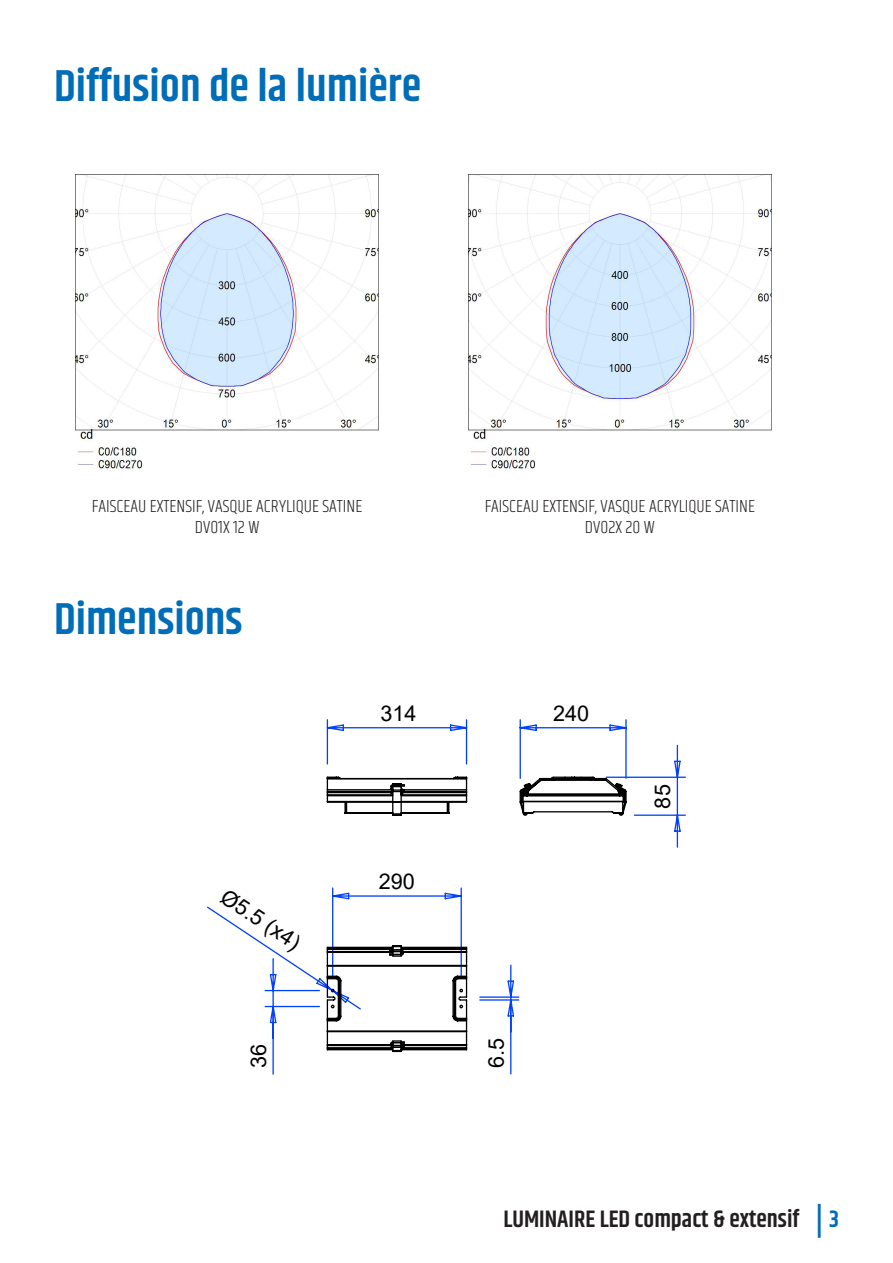
<style>
.page{position:relative;width:893px;height:1263px;background:#fff}
.page>*{position:absolute;margin:0;border:0;box-sizing:border-box;transform-origin:0 0}
.t1{font:600 45px "Khand";color:#006db8}
.t2{font:600 24px "Khand";color:#231f20}
.t3{font:21.6px "Arial";color:#000}
.t4{font:300 18px "Khand";color:#231f20}
.s1{font-size:33px;color:#006db8}
.s2{color:#006db8}
</style>
<div class="page">
<img style="left:76px;top:174px;width:303px;height:297px">
<img style="left:468px;top:174px;width:303px;height:297px">
<hr style="left:634px;top:814px;width:51px;height:2px;background:#0040ff">
<hr style="left:606px;top:776px;width:79px;height:2px;background:#0040ff">
<svg style="left:326px;top:719px;width:356px;height:129px"></svg>
<hr style="left:327px;top:720px;width:1px;height:44px;background:#0040ff">
<hr style="left:466px;top:720px;width:1px;height:44px;background:#0040ff">
<hr style="left:343px;top:727px;width:108px;height:1px;background:#0040ff">
<svg style="left:207px;top:776px;width:421px;height:299px"></svg>
<p class="t1" style="left:54px;top:56px;width:369px">Diffusion de la lumière</p>
<p class="t4" style="left:92px;top:495px;width:272px">FAISCEAU EXTENSIF, VASQUE ACRYLIQUE SATINE</p>
<p class="t4" style="left:195px;top:517px;width:66px">DV01X 12 W</p>
<p class="t1" style="left:54px;top:589px;width:190px">Dimensions</p>
<p class="t4" style="left:485px;top:495px;width:272px">FAISCEAU EXTENSIF, VASQUE ACRYLIQUE SATINE</p>
<p class="t4" style="left:585px;top:517px;width:71px">DV02X 20 W</p>
<p class="t3" style="left:232px;top:882px;width:92px;rotate:34deg">Ø5.5 (x4)</p>
<p class="t3" style="left:244px;top:1068px;width:26px;rotate:-90deg">36</p>
<p class="t3" style="left:380px;top:698px;width:38px">314</p>
<p class="t3" style="left:553px;top:698px;width:38px">240</p>
<p class="t3" style="left:379px;top:866px;width:38px">290</p>
<p class="t3" style="left:481px;top:1068px;width:32px;rotate:-90deg">6.5</p>
<p class="t3" style="left:648px;top:808px;width:26px;rotate:-90deg">85</p>
<h2 class="t2" style="left:503px;top:1203px;width:337px">LUMINAIRE LED compact &amp; extensif <span class="s1">|</span> <span class="s2">3</span></h2>
</div>
